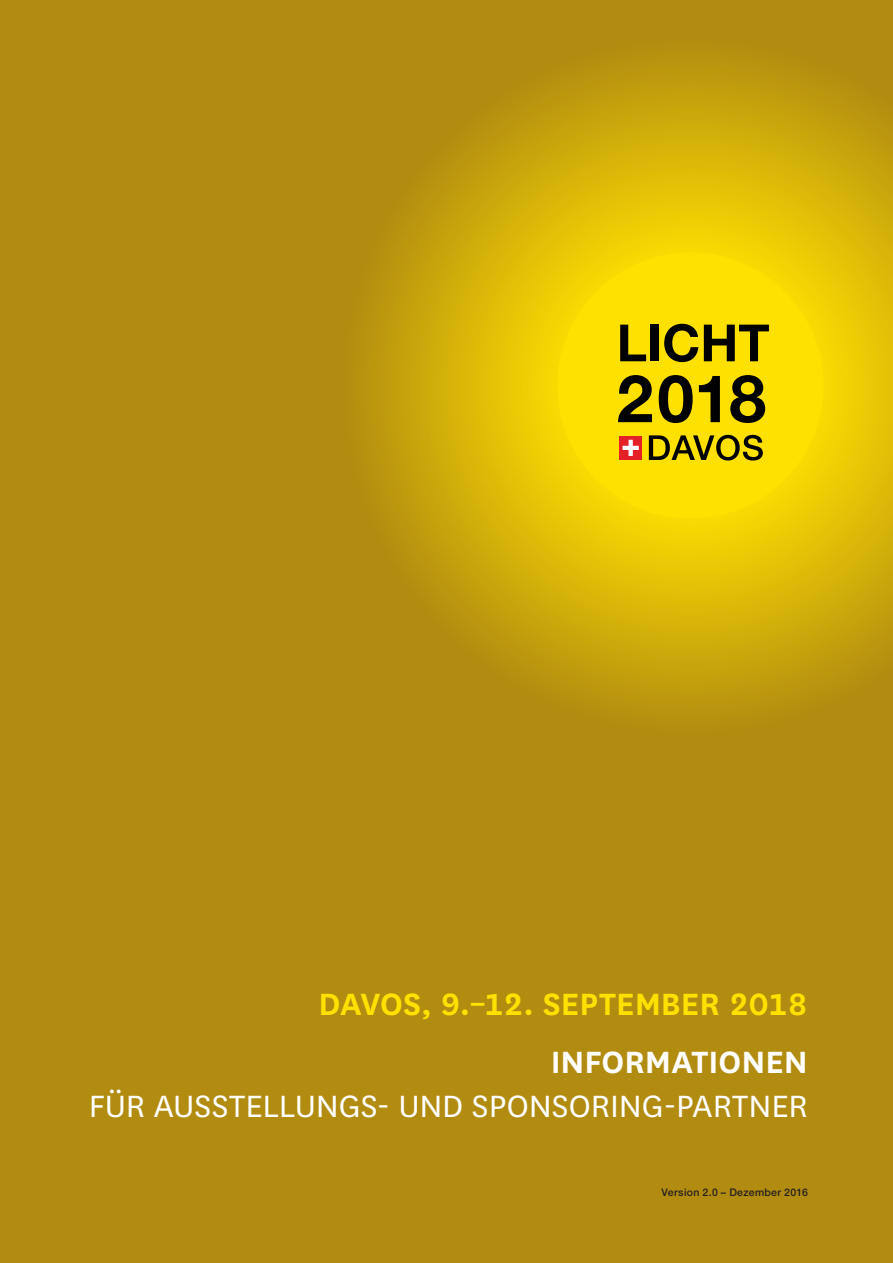
<style>
.page{position:relative;width:893px;height:1263px;background:#b28c11}
.page>*{position:absolute;margin:0;border:0;box-sizing:border-box;transform-origin:0 0}
.t1{font:36px "National";color:#fff}
.t2{font:600 36px "National";letter-spacing:.005em;color:#ffe101}
.t3{font:600 36px "National";color:#fff}
.t4{font:500 10.5px "Helvetica Neue LT Std";letter-spacing:.03em;color:#231f20}
</style>
<div class="page">
<svg style="left:372px;top:67px;width:521px;height:638px"></svg>
<div style="left:557px;top:253px;width:266px;height:266px;background:#ffe101;border-radius:50%"></div>
<svg style="left:620px;top:325px;width:26px;height:36px"></svg>
<div style="left:651px;top:325px;width:8px;height:36px;background:#000"></div>
<svg style="left:664px;top:324px;width:34px;height:38px"></svg>
<svg style="left:704px;top:325px;width:65px;height:36px"></svg>
<svg style="left:618px;top:375px;width:34px;height:47px"></svg>
<svg style="left:659px;top:375px;width:34px;height:48px"></svg>
<svg style="left:699px;top:376px;width:21px;height:46px"></svg>
<svg style="left:730px;top:375px;width:35px;height:48px"></svg>
<svg style="left:649px;top:435px;width:114px;height:25px"></svg>
<div style="left:620px;top:436px;width:22px;height:24px;background:#e41f25"></div>
<svg style="left:623px;top:440px;width:16px;height:16px"></svg>
<p class="t2" style="left:319px;top:978px;width:491px">DAVOS, 9.–12. SEPTEMBER 2018</p>
<p class="t3" style="left:551px;top:1037px;width:259px">INFORMATIONEN</p>
<p class="t1" style="left:89px;top:1082px;width:720px">FÜR AUSSTELLUNGS- UND SPONSORING-PARTNER</p>
<p class="t4" style="left:661px;top:1186px;width:148px">Version 2.0 – Dezember 2016</p>
</div>
